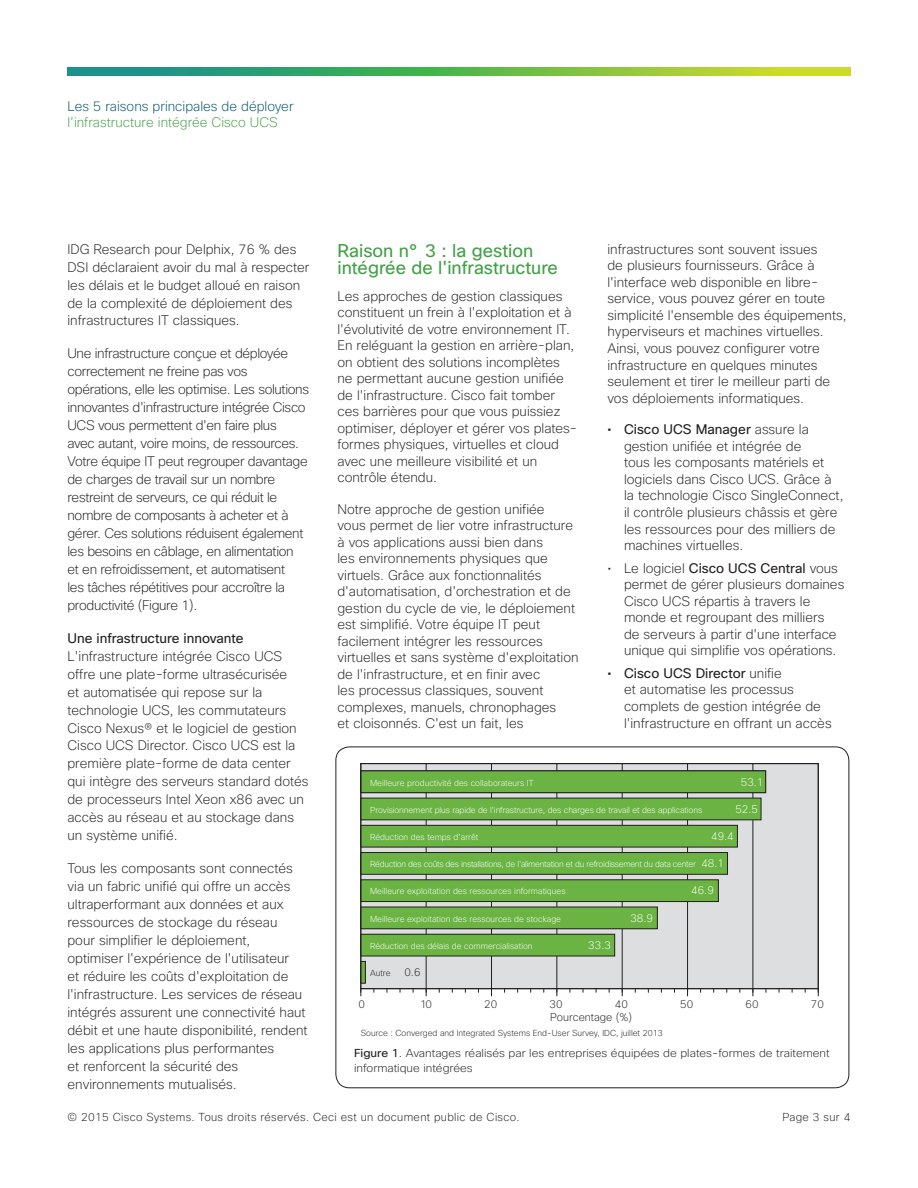
<style>
.page{position:relative;width:918px;height:1188px;background:#fff}
.page>*{position:absolute;margin:0;border:0;box-sizing:border-box;transform-origin:0 0}
.Subhead_1{font:18px/16.5px "Cisco Sans";color:#42a146}
.Body_1{font:200 13.5px/16.5px "Cisco Sans";color:#231f20}
.Body_1-2{font:200 13.5px/18px "Cisco Sans";letter-spacing:-.025em;color:#231f20}
.t1{font:200 13.5px "Cisco Sans";color:#005568}
.t2{font:200 13.5px "Cisco Sans";color:#42a146}
.Subhead_2{font:13.5px "Cisco Sans";color:#231f20}
.Caption_body{font:200 11.25px/15px "Cisco Sans";color:#231f20;scale:1.05 1}
.Caption_body-2{font:200 11.25px "Cisco Sans";letter-spacing:.025em;color:#231f20}
.Caption_body-3{font:200 11.25px "Cisco Sans";color:#231f20}
.t3{font:200 10.95px "Cisco Sans";color:#231f20}
.t4{font:200 10.95px "Cisco Sans";color:#fff}
.t5{font:200 8.4px "Cisco Sans";color:#fff}
.t6{font:200 8.4px "Cisco Sans";letter-spacing:-.03em;color:#fff}
.t7{font:200 8.4px "Cisco Sans";color:#231f20}
.s1{font-weight:400}
</style>
<div class="page">
<svg style="left:68px;top:68px;width:782px;height:8px;background:#62b653"></svg>
<div style="left:361px;top:764px;width:457px;height:225px;background:#dddee0"></div>
<hr style="left:753px;top:764px;width:1px;height:225px;background:#231f20">
<hr style="left:687px;top:764px;width:1px;height:225px;background:#231f20">
<hr style="left:622px;top:764px;width:1px;height:225px;background:#231f20">
<hr style="left:557px;top:764px;width:1px;height:225px;background:#231f20">
<hr style="left:491px;top:764px;width:1px;height:225px;background:#231f20">
<hr style="left:426px;top:764px;width:1px;height:225px;background:#231f20">
<div style="left:361px;top:771px;width:405px;height:22px;background:#6bb444"></div>
<div style="left:361px;top:771px;width:405px;height:22px;border:1px solid #231f20"></div>
<div style="left:361px;top:798px;width:400px;height:22px;background:#6bb444"></div>
<div style="left:361px;top:798px;width:400px;height:22px;border:1px solid #231f20"></div>
<div style="left:361px;top:825px;width:376px;height:22px;background:#6bb444"></div>
<div style="left:361px;top:825px;width:377px;height:22px;border:1px solid #231f20"></div>
<div style="left:361px;top:853px;width:367px;height:21px;background:#6bb444"></div>
<div style="left:361px;top:852px;width:367px;height:23px;border:1px solid #231f20"></div>
<div style="left:361px;top:880px;width:357px;height:22px;background:#6bb444"></div>
<div style="left:361px;top:879px;width:358px;height:23px;border:1px solid #231f20"></div>
<div style="left:361px;top:907px;width:296px;height:22px;background:#6bb444"></div>
<div style="left:361px;top:907px;width:297px;height:22px;border:1px solid #231f20"></div>
<div style="left:361px;top:934px;width:254px;height:22px;background:#6bb444"></div>
<div style="left:361px;top:934px;width:254px;height:22px;border:1px solid #231f20"></div>
<hr style="left:361px;top:961px;width:4px;height:22px;background:#6bb444">
<div style="left:361px;top:961px;width:5px;height:23px;border:1px solid #231f20"></div>
<hr style="left:818px;top:764px;width:1px;height:225px;background:#231f20">
<hr style="left:361px;top:764px;width:1px;height:225px;background:#231f20">
<hr style="left:361px;top:763px;width:457px;height:1px;background:#231f20">
<hr style="left:361px;top:988px;width:457px;height:1px;background:#231f20">
<p class="t1" style="left:67px;top:98px;width:228px">Les 5 raisons principales de déployer</p>
<p class="t2" style="left:67px;top:114px;width:212px">l’infrastructure intégrée Cisco UCS</p>
<p class="Body_1" style="left:68px;top:240px;width:244px;line-height:18px">IDG Research pour Delphix, 76 % des DSI déclaraient avoir du mal à respecter les délais et le budget alloué en raison de la complexité de déploiement des infrastructures IT classiques.</p>
<p class="Body_1-2" style="left:68px;top:345px;width:243px">Une infrastructure conçue et déployée correctement ne freine pas vos opérations, elle les optimise. Les solutions innovantes d'infrastructure intégrée Cisco UCS vous permettent d'en faire plus<br>avec autant, voire moins, de ressources.<br>Votre équipe IT peut regrouper davantage de charges de travail sur un nombre restreint de serveurs, ce qui réduit le nombre de composants à acheter et à gérer. Ces solutions réduisent également les besoins en câblage, en alimentation<br>et en refroidissement, et automatisent<br>les tâches répétitives pour accroître la productivité (Figure 1).</p>
<p class="Subhead_2" style="left:68px;top:629px;width:178px">Une infrastructure innovante</p>
<p class="Body_1" style="left:68px;top:647px;width:243px;line-height:18px">L'infrastructure intégrée Cisco UCS offre une plate-forme ultrasécurisée<br>et automatisée qui repose sur la technologie UCS, les commutateurs Cisco Nexus® et le logiciel de gestion Cisco UCS Director. Cisco UCS est la première plate-forme de data center qui intègre des serveurs standard dotés de processeurs Intel Xeon x86 avec un accès au réseau et au stockage dans un système unifié.</p>
<p class="Body_1" style="left:68px;top:859px;width:242px;line-height:18px">Tous les composants sont connectés via un fabric unifié qui offre un accès ultraperformant aux données et aux ressources de stockage du réseau pour simplifier le déploiement, optimiser l'expérience de l'utilisateur<br>et réduire les coûts d'exploitation de l'infrastructure. Les services de réseau intégrés assurent une connectivité haut débit et une haute disponibilité, rendent les applications plus performantes<br>et renforcent la sécurité des environnements mutualisés.</p>
<p class="Subhead_1" style="left:338px;top:243px;width:222px">Raison n° 3 : la gestion intégrée de l'infrastructure</p>
<p class="Body_1" style="left:338px;top:288px;width:241px">Les approches de gestion classiques constituent un frein à l'exploitation et à l'évolutivité de votre environnement IT.<br>En reléguant la gestion en arrière-plan, on obtient des solutions incomplètes ne permettant aucune gestion unifiée de l'infrastructure. Cisco fait tomber ces barrières pour que vous puissiez optimiser, déployer et gérer vos plates&shy;formes physiques, virtuelles et cloud avec une meilleure visibilité et un contrôle étendu.</p>
<p class="Body_1" style="left:338px;top:501px;width:243px">Notre approche de gestion unifiée<br>vous permet de lier votre infrastructure à vos applications aussi bien dans<br>les environnements physiques que virtuels. Grâce aux fonctionnalités d'automatisation, d'orchestration et de gestion du cycle de vie, le déploiement est simplifié. Votre équipe IT peut facilement intégrer les ressources virtuelles et sans système d'exploitation de l'infrastructure, et en finir avec<br>les processus classiques, souvent complexes, manuels, chronophages<br>et cloisonnés. C'est un fait, les</p>
<p class="Body_1" style="left:608px;top:241px;width:240px">infrastructures sont souvent issues<br>de plusieurs fournisseurs. Grâce à l'interface web disponible en libre&shy;service, vous pouvez gérer en toute simplicité l'ensemble des équipements, hyperviseurs et machines virtuelles.<br>Ainsi, vous pouvez configurer votre infrastructure en quelques minutes seulement et tirer le meilleur parti de vos déploiements informatiques.</p>
<p class="Body_1" style="left:624px;top:421px;width:221px;text-indent:-16px"><span class="s1">• Cisco UCS Manager</span> assure la gestion unifiée et intégrée de<br>tous les composants matériels et logiciels dans Cisco UCS. Grâce à la technologie Cisco SingleConnect, il contrôle plusieurs châssis et gère les ressources pour des milliers de machines virtuelles.</p>
<p class="Body_1" style="left:624px;top:560px;width:222px;text-indent:-16px">• Le logiciel <span class="s1">Cisco UCS Central</span> vous permet de gérer plusieurs domaines Cisco UCS répartis à travers le monde et regroupant des milliers<br>de serveurs à partir d'une interface unique qui simplifie vos opérations.</p>
<p class="Body_1" style="left:624px;top:665px;width:209px;text-indent:-16px"><span class="s1">• Cisco UCS Director</span> unifie<br>et automatise les processus complets de gestion intégrée de l'infrastructure en offrant un accès</p>
<p class="t5" style="left:370px;top:777px;width:165px">Meilleure productivité des collaborateurs IT</p>
<p class="t5" style="left:370px;top:805px;width:334px">Provisionnement plus rapide de l'infrastructure, des charges de travail et des applications</p>
<p class="t4" style="left:741px;top:775px;width:24px">53.1</p>
<p class="t4" style="left:735px;top:802px;width:24px">52.5</p>
<p class="t4" style="left:711px;top:829px;width:24px">49.4</p>
<p class="t4" style="left:701px;top:856px;width:24px">48.1</p>
<p class="t4" style="left:691px;top:884px;width:24px">46.9</p>
<p class="t5" style="left:370px;top:832px;width:110px">Réduction des temps d’arrêt</p>
<p class="t6" style="left:370px;top:859px;width:327px">Réduction des coûts des installations, de l'alimentation et du refroidissement du data center</p>
<p class="t5" style="left:370px;top:886px;width:197px">Meilleure exploitation des ressources informatiques</p>
<p class="t5" style="left:370px;top:914px;width:192px">Meilleure exploitation des ressources de stockage</p>
<p class="t5" style="left:370px;top:940px;width:164px">Réduction des délais de commercialisation</p>
<p class="t7" style="left:370px;top:968px;width:22px">Autre</p>
<p class="t3" style="left:404px;top:965px;width:18px">0.6</p>
<p class="t4" style="left:588px;top:938px;width:24px">33.3</p>
<p class="t4" style="left:630px;top:911px;width:24px">38.9</p>
<p class="t3" style="left:358px;top:997px;width:8px">0</p>
<p class="t3" style="left:420px;top:997px;width:13px">10</p>
<p class="t3" style="left:484px;top:997px;width:15px">20</p>
<p class="t3" style="left:550px;top:997px;width:15px">30</p>
<p class="t3" style="left:615px;top:997px;width:15px">40</p>
<p class="t3" style="left:680px;top:997px;width:15px">50</p>
<p class="t3" style="left:746px;top:997px;width:15px">60</p>
<p class="t3" style="left:811px;top:997px;width:15px">70</p>
<p class="t3" style="left:550px;top:1010px;width:84px">Pourcentage (%)</p>
<p class="t7" style="left:361px;top:1027px;width:304px">Source : Converged and Integrated Systems End-User Survey, IDC, juillet 2013</p>
<p class="Caption_body" style="left:354px;top:1045px;width:455px"><span class="s1">Figure 1</span>. Avantages réalisés par les entreprises équipées de plates-formes de traitement informatique intégrées</p>
<p class="Caption_body-2" style="left:68px;top:1109px;width:454px">© 2015 Cisco Systems. Tous droits réservés. Ceci est un document public de Cisco.</p>
<p class="Caption_body-3" style="left:782px;top:1109px;width:70px">Page 3 sur 4</p>
</div>
